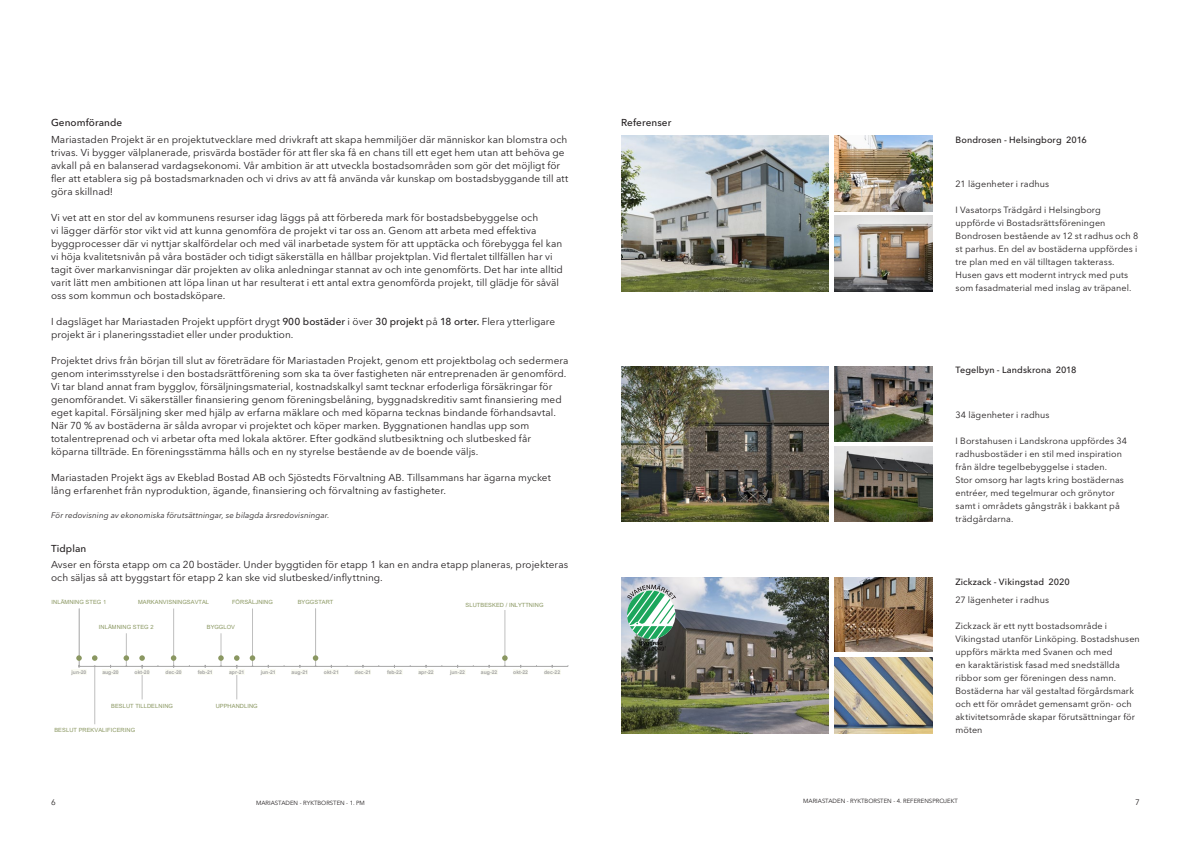
<style>
.page{position:relative;width:1191px;height:842px;background:#fff}
.page>*{position:absolute;margin:0;border:0;box-sizing:border-box;transform-origin:0 0}
.t1{font:10px/13px "Avenir Next";letter-spacing:.005em;color:#231f20}
.t2{font:500 10px "Avenir Next";letter-spacing:.005em;color:#231f20}
.t3{font:9px/13px "Avenir Next";letter-spacing:.01em;color:#231f20}
.t4{font:500 9px "Avenir Next";letter-spacing:.01em;color:#231f20}
.t5{font:italic 8px "Avenir Next";letter-spacing:.01em;color:#231f20}
.t6{font:8px "Avenir Next";color:#231f20}
.t7{font:6px "Avenir Next";color:#231f20}
.t8{font:5.7px "Arial";letter-spacing:.015em;color:#8a9761}
.t9{font:700 5.1px "Arial";letter-spacing:-.005em;color:#a6a6a6}
.s1{font-weight:500}
</style>
<div class="page">
<hr style="left:79px;top:608px;width:1px;height:58px;background:#bfbfbf">
<hr style="left:94px;top:666px;width:1px;height:58px;background:#bfbfbf">
<hr style="left:126px;top:633px;width:1px;height:33px;background:#bfbfbf">
<hr style="left:142px;top:666px;width:1px;height:33px;background:#bfbfbf">
<hr style="left:173px;top:608px;width:1px;height:58px;background:#bfbfbf">
<hr style="left:221px;top:633px;width:1px;height:33px;background:#bfbfbf">
<hr style="left:236px;top:666px;width:1px;height:33px;background:#bfbfbf">
<hr style="left:252px;top:608px;width:1px;height:58px;background:#bfbfbf">
<hr style="left:315px;top:608px;width:1px;height:58px;background:#bfbfbf">
<hr style="left:504px;top:608px;width:1px;height:58px;background:#bfbfbf">
<hr style="left:79px;top:666px;width:489px;height:1px;background:#a6a6a6">
<svg style="left:76px;top:655px;width:6px;height:13px"></svg>
<svg style="left:92px;top:655px;width:5px;height:11px"></svg>
<svg style="left:124px;top:655px;width:5px;height:11px"></svg>
<svg style="left:139px;top:655px;width:6px;height:13px"></svg>
<svg style="left:171px;top:655px;width:5px;height:13px"></svg>
<svg style="left:218px;top:655px;width:6px;height:11px"></svg>
<svg style="left:234px;top:655px;width:5px;height:13px"></svg>
<svg style="left:250px;top:655px;width:5px;height:11px"></svg>
<svg style="left:313px;top:655px;width:5px;height:11px"></svg>
<svg style="left:502px;top:655px;width:5px;height:11px"></svg>
<div style="left:463px;top:601px;width:82px;height:8px;background:#fff"></div>
<div style="left:71px;top:669px;width:15px;height:6px;background:#fbfcf4"></div>
<div style="left:102px;top:669px;width:17px;height:6px;background:#fbfcf4"></div>
<div style="left:135px;top:669px;width:15px;height:6px;background:#fbfcf4"></div>
<div style="left:166px;top:669px;width:16px;height:6px;background:#fbfcf4"></div>
<div style="left:198px;top:669px;width:15px;height:6px;background:#fbfcf4"></div>
<div style="left:229px;top:669px;width:15px;height:6px;background:#fbfcf4"></div>
<div style="left:261px;top:669px;width:15px;height:6px;background:#fbfcf4"></div>
<div style="left:292px;top:669px;width:16px;height:6px;background:#fbfcf4"></div>
<div style="left:324px;top:669px;width:15px;height:6px;background:#fbfcf4"></div>
<div style="left:355px;top:669px;width:16px;height:6px;background:#fbfcf4"></div>
<div style="left:387px;top:669px;width:15px;height:6px;background:#fbfcf4"></div>
<div style="left:418px;top:669px;width:16px;height:6px;background:#fbfcf4"></div>
<div style="left:450px;top:669px;width:15px;height:6px;background:#fbfcf4"></div>
<div style="left:481px;top:669px;width:16px;height:6px;background:#fbfcf4"></div>
<div style="left:513px;top:669px;width:15px;height:6px;background:#fbfcf4"></div>
<div style="left:544px;top:669px;width:16px;height:6px;background:#fbfcf4"></div>
<img style="left:621px;top:136px;width:207px;height:155px">
<img style="left:621px;top:578px;width:207px;height:155px">
<svg style="left:627px;top:584px;width:49px;height:67px"></svg>
<img style="left:834px;top:578px;width:99px;height:74px">
<img style="left:834px;top:658px;width:99px;height:75px">
<img style="left:834px;top:136px;width:99px;height:75px">
<img style="left:834px;top:216px;width:99px;height:75px">
<img style="left:621px;top:366px;width:207px;height:156px">
<img style="left:834px;top:366px;width:99px;height:76px">
<img style="left:834px;top:446px;width:99px;height:76px">
<p class="t2" style="left:51px;top:114px;width:73px">Genomförande</p>
<p class="t2" style="left:621px;top:114px;width:52px">Referenser</p>
<p class="t1" style="left:51px;top:133px;width:519px">Mariastaden Projekt är en projektutvecklare med drivkraft att skapa hemmiljöer där människor kan blomstra och trivas. Vi bygger välplanerade, prisvärda bostäder för att fler ska få en chans till ett eget hem utan att behöva ge avkall på en balanserad vardagsekonomi. Vår ambition är att utveckla bostadsområden som gör det möjligt för fler att etablera sig på bostadsmarknaden och vi drivs av att få använda vår kunskap om bostadsbyggande till att göra skillnad!</p>
<p class="t1" style="left:51px;top:211px;width:513px">Vi vet att en stor del av kommunens resurser idag läggs på att förbereda mark för bostadsbebyggelse och<br>vi lägger därför stor vikt vid att kunna genomföra de projekt vi tar oss an. Genom att arbeta med effektiva byggprocesser där vi nyttjar skalfördelar och med väl inarbetade system för att upptäcka och förebygga fel kan vi höja kvalitetsnivån på våra bostäder och tidigt säkerställa en hållbar projektplan. Vid flertalet tillfällen har vi tagit över markanvisningar där projekten av olika anledningar stannat av och inte genomförts. Det har inte alltid varit lätt men ambitionen att löpa linan ut har resulterat i ett antal extra genomförda projekt, till glädje för såväl oss som kommun och bostadsköpare.</p>
<p class="t1" style="left:51px;top:315px;width:506px">I dagsläget har Mariastaden Projekt uppfört drygt <span class="s1">900 bostäder</span> i över <span class="s1">30 projekt</span> på <span class="s1">18 orter.</span> Flera ytterligare projekt är i planeringsstadiet eller under produktion.</p>
<p class="t1" style="left:51px;top:354px;width:519px">Projektet drivs från början till slut av företrädare för Mariastaden Projekt, genom ett projektbolag och sedermera genom interimsstyrelse i den bostadsrättförening som ska ta över fastigheten när entreprenaden är genomförd.<br>Vi tar bland annat fram bygglov, försäljningsmaterial, kostnadskalkyl samt tecknar erfoderliga försäkringar för genomförandet. Vi säkerställer finansiering genom föreningsbelåning, byggnadskreditiv samt finansiering med eget kapital. Försäljning sker med hjälp av erfarna mäklare och med köparna tecknas bindande förhandsavtal.<br>När 70 % av bostäderna är sålda avropar vi projektet och köper marken. Byggnationen handlas upp som totalentreprenad och vi arbetar ofta med lokala aktörer. Efter godkänd slutbesiktning och slutbesked får köparna tillträde. En föreningsstämma hålls och en ny styrelse bestående av de boende väljs.</p>
<p class="t1" style="left:51px;top:471px;width:501px">Mariastaden Projekt ägs av Ekeblad Bostad AB och Sjöstedts Förvaltning AB. Tillsammans har ägarna mycket lång erfarenhet från nyproduktion, ägande, finansiering och förvaltning av fastigheter.</p>
<p class="t5" style="left:51px;top:509px;width:280px">För redovisning av ekonomiska förutsättningar, se bilagda årsredovisningar.</p>
<p class="t2" style="left:51px;top:540px;width:37px">Tidplan</p>
<p class="t1" style="left:51px;top:558px;width:518px">Avser en första etapp om ca 20 bostäder. Under byggtiden för etapp 1 kan en andra etapp planeras, projekteras och säljas så att byggstart för etapp 2 kan ske vid slutbesked/inflyttning.</p>
<p class="t8" style="left:52px;top:598px;width:56px">INLÄMNING STEG 1</p>
<p class="t8" style="left:232px;top:598px;width:42px">FÖRSÄLJNING</p>
<p class="t8" style="left:298px;top:598px;width:37px">BYGGSTART</p>
<p class="t8" style="left:138px;top:598px;width:73px">MARKANVISNINGSAVTAL</p>
<p class="t8" style="left:207px;top:623px;width:30px">BYGGLOV</p>
<p class="t8" style="left:99px;top:623px;width:56px">INLÄMNING STEG 2</p>
<p class="t8" style="left:465px;top:601px;width:79px">SLUTBESKED / INLYTTNING</p>
<p class="t9" style="left:72px;top:669px;width:16px">jun-20</p>
<p class="t9" style="left:102px;top:669px;width:18px">aug-20</p>
<p class="t9" style="left:135px;top:669px;width:16px">okt-20</p>
<p class="t9" style="left:166px;top:669px;width:18px">dec-20</p>
<p class="t9" style="left:198px;top:669px;width:16px">feb-21</p>
<p class="t9" style="left:229px;top:669px;width:17px">apr-21</p>
<p class="t9" style="left:261px;top:669px;width:16px">jun-21</p>
<p class="t9" style="left:292px;top:669px;width:18px">aug-21</p>
<p class="t9" style="left:324px;top:669px;width:16px">okt-21</p>
<p class="t9" style="left:355px;top:669px;width:18px">dec-21</p>
<p class="t9" style="left:387px;top:669px;width:16px">feb-22</p>
<p class="t9" style="left:418px;top:669px;width:17px">apr-22</p>
<p class="t9" style="left:450px;top:669px;width:16px">jun-22</p>
<p class="t9" style="left:481px;top:669px;width:18px">aug-22</p>
<p class="t9" style="left:513px;top:669px;width:16px">okt-22</p>
<p class="t9" style="left:544px;top:669px;width:18px">dec-22</p>
<p class="t8" style="left:111px;top:702px;width:63px">BESLUT TILLDELNING</p>
<p class="t8" style="left:54px;top:726px;width:82px">BESLUT PREKVALIFICERING</p>
<p class="t8" style="left:216px;top:702px;width:44px">UPPHANDLING</p>
<p class="t4" style="left:955px;top:132px;width:133px">Bondrosen - Helsingborg 2016</p>
<p class="t3" style="left:955px;top:177px;width:95px">21 lägenheter i radhus</p>
<p class="t3" style="left:955px;top:203px;width:184px">I Vasatorps Trädgård i Helsingborg uppförde vi Bostadsrättsföreningen Bondrosen bestående av 12 st radhus och 8 st parhus. En del av bostäderna uppfördes i tre plan med en väl tilltagen takterass.</p>
<p class="t3" style="left:955px;top:268px;width:177px">Husen gavs ett modernt intryck med puts som fasadmaterial med inslag av träpanel.</p>
<p class="t4" style="left:955px;top:362px;width:122px">Tegelbyn - Landskrona 2018</p>
<p class="t3" style="left:955px;top:408px;width:95px">34 lägenheter i radhus</p>
<p class="t3" style="left:955px;top:434px;width:173px">I Borstahusen i Landskrona uppfördes 34 radhusbostäder i en stil med inspiration från äldre tegelbebyggelse i staden.</p>
<p class="t3" style="left:955px;top:473px;width:170px">Stor omsorg har lagts kring bostädernas entréer, med tegelmurar och grönytor samt i områdets gångstråk i bakkant på trädgårdarna.</p>
<p class="t4" style="left:955px;top:574px;width:116px">Zickzack - Vikingstad 2020</p>
<p class="t3" style="left:955px;top:593px;width:95px">27 lägenheter i radhus</p>
<p class="t3" style="left:955px;top:619px;width:186px">Zickzack är ett nytt bostadsområde i Vikingstad utanför Linköping. Bostadshusen uppförs märkta med Svanen och med<br>en karaktäristisk fasad med snedställda ribbor som ger föreningen dess namn.<br>Bostäderna har väl gestaltad förgårdsmark och ett för området gemensamt grön- och aktivitetsområde skapar förutsättningar för möten</p>
<p class="t6" style="left:51px;top:795px;width:6px">6</p>
<p class="t7" style="left:256px;top:798px;width:110px">MARIASTADEN - RYKTBORSTEN - 1. PM</p>
<p class="t7" style="left:803px;top:796px;width:156px">MARIASTADEN - RYKTBORSTEN - 4. REFERENSPROJEKT</p>
<p class="t6" style="left:1135px;top:795px;width:6px">7</p>
</div>
